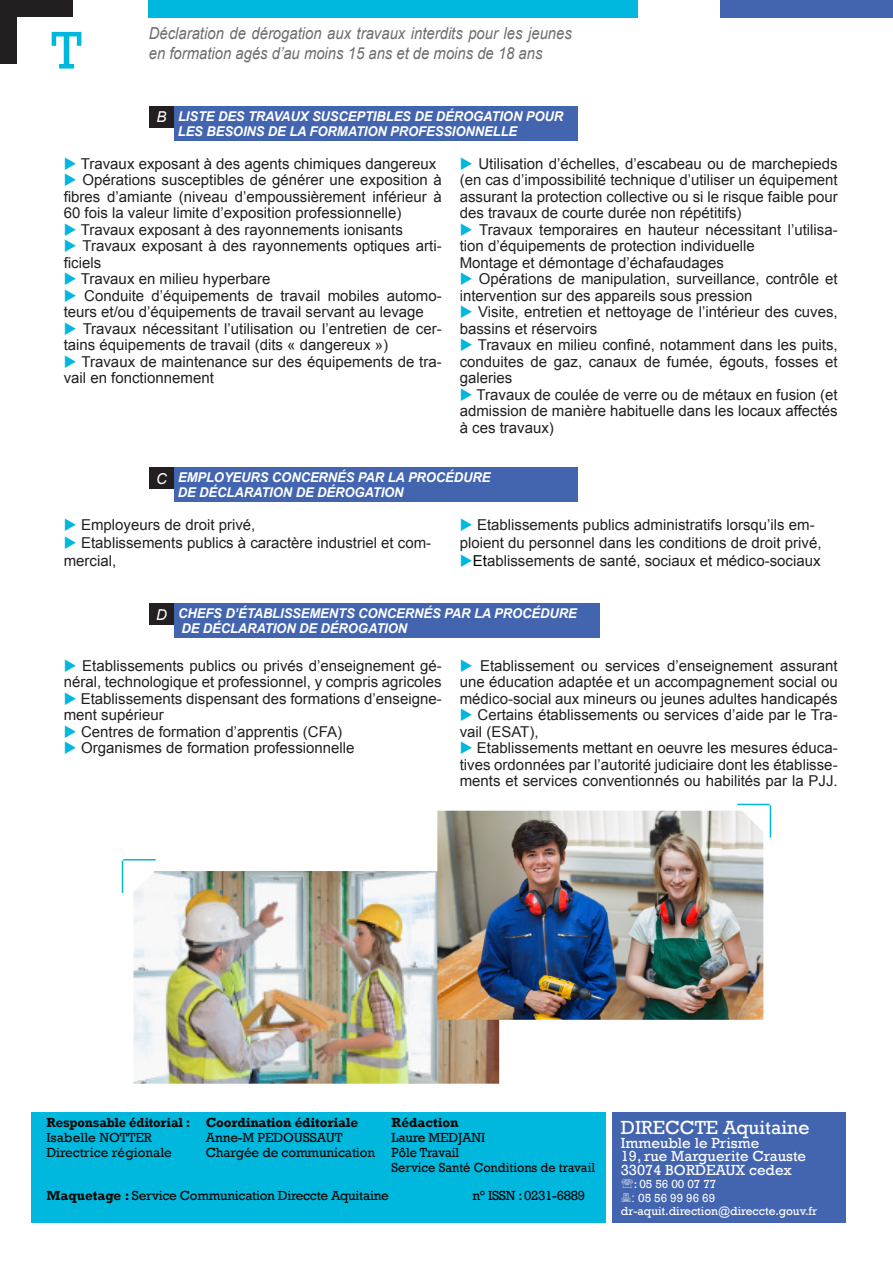
<style>
.page{position:relative;width:893px;height:1263px;background:#fff}
.page>*{position:absolute;margin:0;border:0;box-sizing:border-box;transform-origin:0 0}
.t1{font:54px "Rockwell";color:#00b8de}
._2-_Chapeau{font:19.5px "Rockwell";color:#fff}
.t2{font:italic 16.5px/19.8px "Arial";color:#6c6d70;scale:.9 1}
.t3{font:15px/16.5px "Arial";color:#231f20}
._2-_Chapeau-2{font:15px "Rockwell";color:#fff}
.t4{font:italic 15px "Arial";color:#fff}
.t5{font:italic 700 13.5px "Arial";letter-spacing:-.01em;color:#fff}
._2-_Chapeau-3{font:13.5px "Rockwell";letter-spacing:-.01em;color:#0c0806}
._2-_Chapeau-4{font:13.5px "Rockwell";letter-spacing:-.01em;color:#0c0806;scale:.94 1}
._2-_Chapeau-5{font:700 13.5px "Rockwell";letter-spacing:-.01em;color:#0c0806}
._2-_Chapeau-6{font:700 13.5px "Rockwell";letter-spacing:-.01em;color:#0c0806;scale:.96 1}
._2-_Chapeau-7{font:13.5px "Rockwell";letter-spacing:-.02em;color:#000}
._2-_Chapeau-8{font:12px "Rockwell";color:#fff}
.s1{color:#00b8de}
.s2{color:#000}
.s3{font-weight:700}
.s4{font-family:"Arial"}
</style>
<div class="page">
<div style="left:149px;top:0;width:489px;height:17px;background:#00b8de"></div>
<div style="left:721px;top:0;width:172px;height:17px;background:#4364af"></div>
<div style="left:0;top:0;width:72px;height:64px;background:#231f20"></div>
<div style="left:17px;top:17px;width:111px;height:64px;background:#fff"></div>
<div style="left:612px;top:1112px;width:234px;height:110px;background:#4364af"></div>
<div style="left:32px;top:1112px;width:574px;height:110px;background:#00b8de"></div>
<img style="left:133px;top:871px;width:366px;height:213px">
<hr style="left:123px;top:859px;width:33px;height:1px;background:#00b8de">
<hr style="left:122px;top:860px;width:1px;height:33px;background:#00b8de">
<img style="left:437px;top:811px;width:326px;height:209px">
<hr style="left:737px;top:804px;width:33px;height:1px;background:#00b8de">
<hr style="left:770px;top:805px;width:1px;height:33px;background:#00b8de">
<div style="left:149px;top:106px;width:25px;height:22px;background:#231f20"></div>
<div style="left:174px;top:106px;width:404px;height:34px;background:#4364af"></div>
<div style="left:149px;top:468px;width:25px;height:21px;background:#231f20"></div>
<div style="left:174px;top:468px;width:404px;height:34px;background:#4364af"></div>
<div style="left:149px;top:604px;width:25px;height:21px;background:#231f20"></div>
<div style="left:174px;top:604px;width:426px;height:34px;background:#4364af"></div>
<p class="t1" style="left:51px;top:19px;width:32px">T</p>
<p class="t2" style="left:149px;top:24px;width:472px">Déclaration de dérogation aux travaux interdits pour les jeunes en formation agés d’au moins 15 ans et de moins de 18 ans</p>
<p class="t4" style="left:157px;top:107px;width:12px">B</p>
<p class="t5" style="left:178px;top:107px;width:387px">LISTE DES TRAVAUX SUSCEPTIBLES DE DÉROGATION POUR</p>
<p class="t5" style="left:178px;top:122px;width:341px">LES BESOINS DE LA FORMATION PROFESSIONNELLE</p>
<p class="t3" style="left:64px;top:156px;width:374px"><span class="s1">◆</span> Travaux exposant à des agents chimiques dangereux</p>
<p class="t3" style="left:64px;top:172px;width:379px;text-align:justify"><span class="s1">◆</span> Opérations susceptibles de générer une exposition à fibres d’amiante (niveau d’empoussièrement inférieur à 60 fois la valeur limite d’exposition professionnelle)</p>
<p class="t3" style="left:64px;top:222px;width:341px"><span class="s1">◆</span> Travaux exposant à des rayonnements ionisants</p>
<p class="t3" style="left:64px;top:238px;width:379px"><span class="s1">◆</span> Travaux exposant à des rayonnements optiques arti&shy;ficiels</p>
<p class="t3" style="left:64px;top:271px;width:208px"><span class="s1">◆</span> Travaux en milieu hyperbare</p>
<p class="t3" style="left:64px;top:288px;width:379px"><span class="s1">◆</span> Conduite d’équipements de travail mobiles automo&shy;teurs et/ou d’équipements de travail servant au levage</p>
<p class="t3" style="left:64px;top:321px;width:379px"><span class="s1">◆</span> Travaux nécessitant l’utilisation ou l’entretien de cer&shy;tains équipements de travail (dits « dangereux »)</p>
<p class="t3" style="left:64px;top:354px;width:379px"><span class="s1">◆</span> Travaux de maintenance sur des équipements de tra&shy;vail en fonctionnement</p>
<p class="t3" style="left:460px;top:156px;width:379px;text-align:justify"><span class="s1">◆</span> Utilisation d’échelles, d’escabeau ou de marchepieds (en cas d’impossibilité technique d’utiliser un équipement assurant la protection collective ou si le risque faible pour des travaux de courte durée non répétitifs)</p>
<p class="t3" style="left:460px;top:222px;width:379px"><span class="s1">◆</span> Travaux temporaires en hauteur nécessitant l’utilisa&shy;tion d’équipements de protection individuelle</p>
<p class="t3" style="left:460px;top:255px;width:266px">Montage et démontage d’échafaudages</p>
<p class="t3" style="left:460px;top:271px;width:379px"><span class="s1">◆</span> Opérations de manipulation, surveillance, contrôle et intervention sur des appareils sous pression</p>
<p class="t3" style="left:460px;top:304px;width:379px"><span class="s1">◆</span> Visite, entretien et nettoyage de l’intérieur des cuves, bassins et réservoirs</p>
<p class="t3" style="left:460px;top:337px;width:379px;text-align:justify"><span class="s1">◆</span> Travaux en milieu confiné, notamment dans les puits, conduites de gaz, canaux de fumée, égouts, fosses et galeries</p>
<p class="t3" style="left:460px;top:387px;width:379px;text-align:justify"><span class="s1">◆</span> Travaux de coulée de verre ou de métaux en fusion (et admission de manière habituelle dans les locaux affectés à ces travaux)</p>
<p class="t4" style="left:156px;top:469px;width:12px">C</p>
<p class="t5" style="left:178px;top:468px;width:314px">EMPLOYEURS CONCERNÉS PAR LA PROCÉDURE</p>
<p class="t5" style="left:178px;top:483px;width:227px">DE DÉCLARATION DE DÉROGATION</p>
<p class="t3" style="left:64px;top:517px;width:193px"><span class="s1">◆</span> Employeurs de droit privé,</p>
<p class="t3" style="left:64px;top:534px;width:369px;line-height:18px"><span class="s1">◆</span> Etablissements publics à caractère industriel et com&shy;mercial,</p>
<p class="t3" style="left:460px;top:516px;width:363px;line-height:18px"><span class="s1">◆</span> Etablissements publics administratifs lorsqu’ils em&shy;ploient du personnel dans les conditions de droit privé,</p>
<p class="t3" style="left:460px;top:553px;width:362px"><span class="s1">◆</span><span class="s2">Et</span>ablissements de santé, sociaux et médico-sociaux</p>
<p class="t4" style="left:156px;top:605px;width:12px">D</p>
<p class="t5" style="left:178px;top:604px;width:400px">CHEFS D’ÉTABLISSEMENTS CONCERNÉS PAR LA PROCÉDURE</p>
<p class="t5" style="left:181px;top:619px;width:227px">DE DÉCLARATION DE DÉROGATION</p>
<p class="t3" style="left:64px;top:657px;width:379px"><span class="s1">◆</span> Etablissements publics ou privés d’enseignement gé&shy;néral, technologique et professionnel, y compris agricoles</p>
<p class="t3" style="left:64px;top:690px;width:379px"><span class="s1">◆</span> Etablissements dispensant des formations d’enseigne&shy;ment supérieur</p>
<p class="t3" style="left:64px;top:723px;width:280px"><span class="s1">◆</span> Centres de formation d’apprentis (CFA)</p>
<p class="t3" style="left:64px;top:740px;width:292px"><span class="s1">◆</span> Organismes de formation professionnelle</p>
<p class="t3" style="left:460px;top:657px;width:379px;text-align:justify"><span class="s1">◆</span> Etablissement ou services d’enseignement assurant une éducation adaptée et un accompagnement social ou médico-social aux mineurs ou jeunes adultes handicapés</p>
<p class="t3" style="left:460px;top:707px;width:379px"><span class="s1">◆</span> Certains établissements ou services d’aide par le Tra&shy;vail (ESAT),</p>
<p class="t3" style="left:460px;top:740px;width:379px;text-align:justify"><span class="s1">◆</span> Etablissements mettant en oeuvre les mesures éduca&shy;tives ordonnées par l’autorité judiciaire dont les établisse&shy;ments et services conventionnés ou habilités par la PJJ.</p>
<p class="_2-_Chapeau-6" style="left:46px;top:1115px;width:152px">Responsable éditorial :</p>
<p class="_2-_Chapeau-3" style="left:46px;top:1130px;width:107px">Isabelle NOTTER</p>
<p class="_2-_Chapeau-3" style="left:46px;top:1145px;width:127px">Directrice régionale</p>
<p class="_2-_Chapeau-5" style="left:206px;top:1115px;width:154px">Coordination éditoriale</p>
<p class="_2-_Chapeau-3" style="left:206px;top:1130px;width:138px">Anne-M PEDOUSSAUT</p>
<p class="_2-_Chapeau-3" style="left:206px;top:1145px;width:171px">Chargée de communication</p>
<p class="_2-_Chapeau-5" style="left:392px;top:1115px;width:69px">Rédaction</p>
<p class="_2-_Chapeau-3" style="left:392px;top:1130px;width:95px">Laure MEDJANI</p>
<p class="_2-_Chapeau-4" style="left:392px;top:1145px;width:74px">Pôle Travail</p>
<p class="_2-_Chapeau-4" style="left:392px;top:1160px;width:218px">Service Santé Conditions de travail</p>
<p class="_2-_Chapeau-3" style="left:46px;top:1187px;width:344px"><span class="s3">Maquetage :</span> Service Communication Direccte Aquitaine</p>
<p class="_2-_Chapeau-7" style="left:472px;top:1187px;width:114px">n° ISSN : 0231-6889</p>
<p class="_2-_Chapeau" style="left:621px;top:1116px;width:190px">DIRECCTE Aquitaine</p>
<p class="_2-_Chapeau-2" style="left:621px;top:1134px;width:140px">Immeuble le Prisme</p>
<p class="_2-_Chapeau-2" style="left:621px;top:1147px;width:187px">19, rue Marguerite Crauste</p>
<p class="_2-_Chapeau-2" style="left:621px;top:1161px;width:172px">33074 BORDEAUX cedex</p>
<p class="_2-_Chapeau-8" style="left:634px;top:1177px;width:84px">: 05 56 00 07 77</p>
<p class="_2-_Chapeau-8" style="left:631px;top:1190px;width:85px"><span class="s4">:</span> 05 56 99 96 69</p>
<p class="_2-_Chapeau-8" style="left:621px;top:1204px;width:198px">dr-aquit.direction@direccte.gouv.fr</p>
</div>
